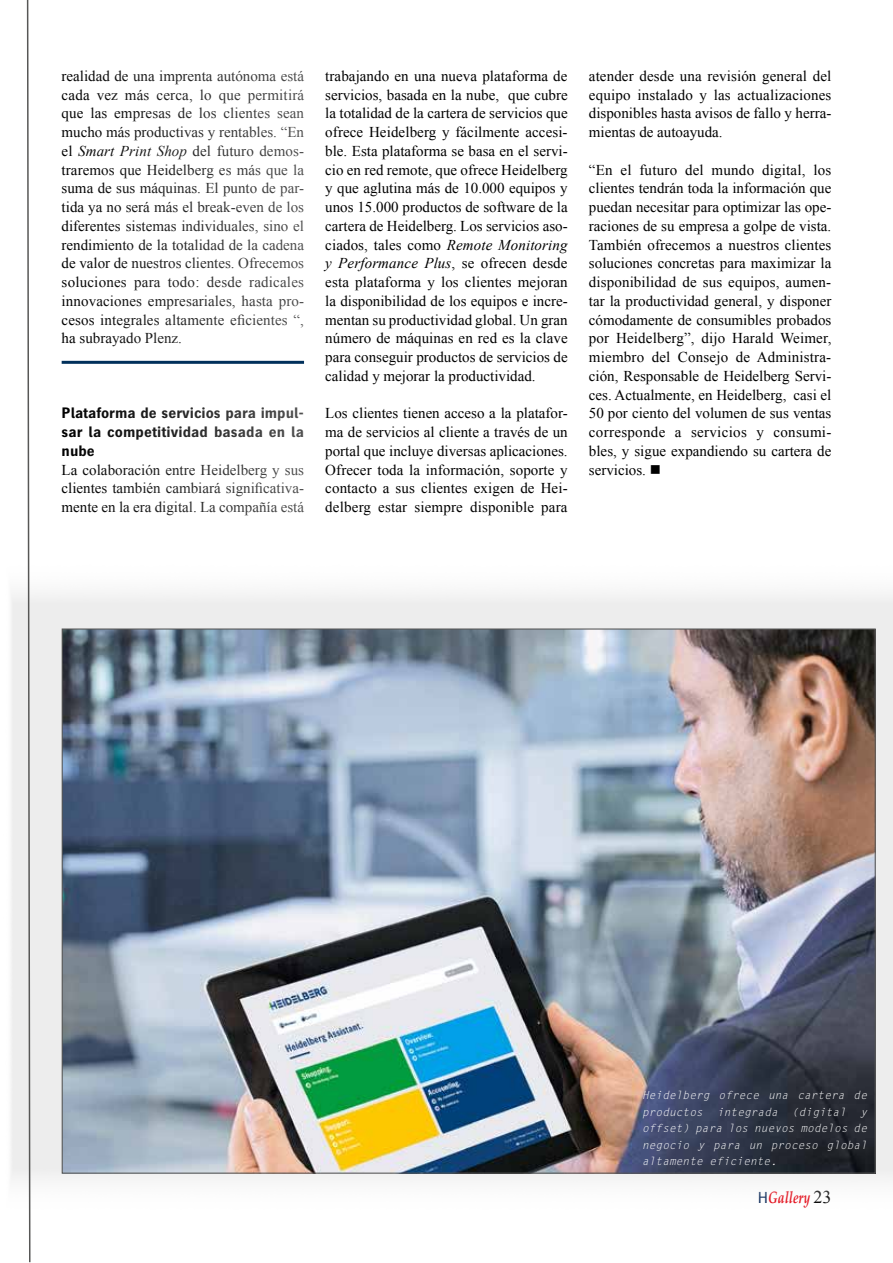
<style>
.page{position:relative;width:893px;height:1263px;background:#fff}
.page>*{position:absolute;margin:0;border:0;box-sizing:border-box;transform-origin:0 0}
.t1{font:italic 700 16.5px "Palatino Linotype";color:#e30613;scale:.75 1}
.t2{font:15px/18.8px "Times New Roman";color:#000;text-align:justify}
.t3{font:700 15px/18.8px "Heidelberg Gothic Ml";letter-spacing:.005em;color:#000;text-align:justify}
.t4{font:italic 11.1px/16.5px "Letter Gothic Std";color:#fff}
.s1{font-style:italic}
.s2{font-family:"Heidelberg Gothic Ml";font-weight:400;font-style:normal;font-size:15.75px;color:#052453}
.s3{font-family:"Times New Roman";font-weight:400;font-style:normal;font-size:18px;color:#000}
</style>
<div class="page">
<svg style="left:11px;top:593px;width:882px;height:587px;fill:#ededed"></svg>
<img style="left:64px;top:630px;width:810px;height:542px">
<hr style="left:62px;top:361px;width:242px;height:3px;background:#00305b">
<svg style="left:26px;top:0;width:5px;height:1263px"></svg>
<p class="t2" style="left:62px;top:66px;width:244px">realidad de una imprenta autónoma está cada vez más cerca, lo que permitirá que las empresas de los clientes sean mucho más productivas y rentables. “En el <span class="s1">Smart Print Shop</span> del futuro demos&shy;traremos que Heidelberg es más que la suma de sus máquinas. El punto de par&shy;tida ya no será más el break-even de los diferentes sistemas individuales, sino el rendimiento de la totalidad de la cadena de valor de nuestros clientes. Ofrecemos soluciones para todo: desde radicales innovaciones empresariales, hasta pro&shy;cesos integrales altamente eficientes “, ha subrayado Plenz.</p>
<p class="t3" style="left:62px;top:404px;width:244px">Plataforma de servicios para impul&shy;sar la competitividad basada en la nube</p>
<p class="t2" style="left:62px;top:460px;width:244px">La colaboración entre Heidelberg y sus clientes también cambiará significativa&shy;mente en la era digital. La compañía está</p>
<p class="t2" style="left:325px;top:66px;width:244px">trabajando en una nueva plataforma de servicios, basada en la nube, que cubre la totalidad de la cartera de servicios que ofrece Heidelberg y fácilmente accesi&shy;ble. Esta plataforma se basa en el servi&shy;cio en red remote, que ofrece Heidelberg y que aglutina más de 10.000 equipos y unos 15.000 productos de software de la cartera de Heidelberg. Los servicios aso&shy;ciados, tales como <span class="s1">Remote Monitoring y Performance Plus</span>, se ofrecen desde esta plataforma y los clientes mejoran la disponibilidad de los equipos e incre&shy;mentan su productividad global. Un gran número de máquinas en red es la clave para conseguir productos de servicios de calidad y mejorar la productividad.</p>
<p class="t2" style="left:325px;top:404px;width:244px">Los clientes tienen acceso a la platafor&shy;ma de servicios al cliente a través de un portal que incluye diversas aplicaciones.<br>Ofrecer toda la información, soporte y contacto a sus clientes exigen de Hei&shy;delberg estar siempre disponible para</p>
<p class="t2" style="left:589px;top:66px;width:244px">atender desde una revisión general del equipo instalado y las actualizaciones disponibles hasta avisos de fallo y herra&shy;mientas de autoayuda.</p>
<p class="t2" style="left:589px;top:160px;width:244px">“En el futuro del mundo digital, los clientes tendrán toda la información que puedan necesitar para optimizar las ope&shy;raciones de su empresa a golpe de vista.<br>También ofrecemos a nuestros clientes soluciones concretas para maximizar la disponibilidad de sus equipos, aumen&shy;tar la productividad general, y disponer cómodamente de consumibles probados por Heidelberg”, dijo Harald Weimer, miembro del Consejo de Administra&shy;ción, Responsable de Heidelberg Servi&shy;ces. Actualmente, en Heidelberg, casi el 50 por ciento del volumen de sus ventas corresponde a servicios y consumi&shy;bles, y sigue expandiendo su cartera de servicios. ■</p>
<p class="t4" style="left:642px;top:1087px;width:227px">Heidelberg ofrece una cartera de productos</p>
<p class="t4" style="left:717px;top:1104px;width:62px">integrada</p>
<p class="t4" style="left:792px;top:1104px;width:55px">(digital</p>
<p class="t4" style="left:642px;top:1104px;width:227px;text-align:justify;text-indent:218px">y offset) para los nuevos modelos de negocio y para un proceso global altamente eficiente.</p>
<p class="t1" style="left:758px;top:1186px;width:99px"><span class="s2">H</span>Gallery <span class="s3">23</span></p>
</div>
